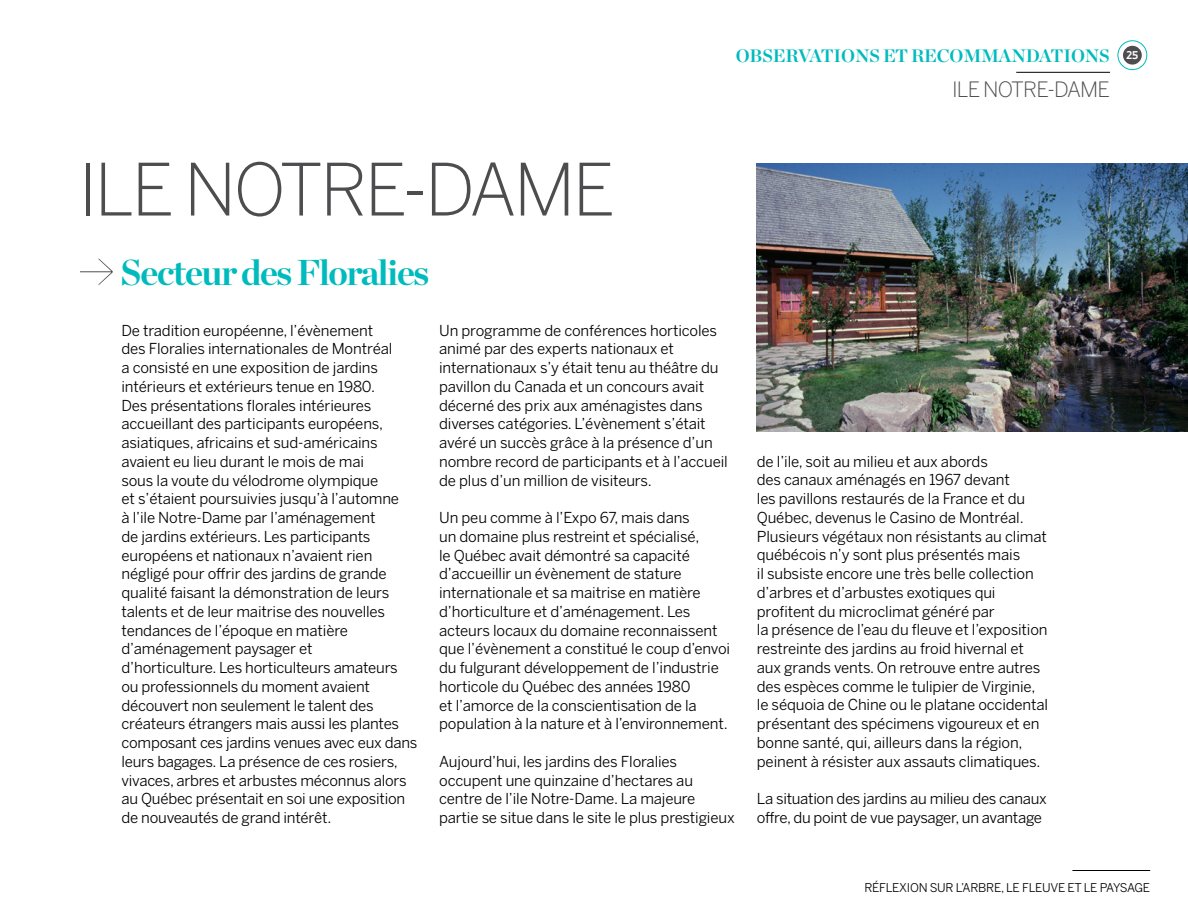
<style>
.page{position:relative;width:1188px;height:918px;background:#fff}
.page>*{position:absolute;margin:0;border:0;box-sizing:border-box;transform-origin:0 0}
.t1{font:300 71.4px "Benton Sans";letter-spacing:-.04em;color:#4d4d4f}
.t2{font:700 36px "Chronicle Display";letter-spacing:-.04em;color:#00bbbd}
.t3{font:300 21px "Benton Sans";letter-spacing:-.04em;color:#4d4d4f}
.t4{font:700 18px "Chronicle Display";letter-spacing:-.01em;color:#00bbbd}
.t5{font:15px/18.8px "Benton Sans";letter-spacing:-.01em;color:#000}
.t6{font:12px "Benton Sans";letter-spacing:-.02em;color:#000}
.s1{font-family:"Apex Sans";font-size:10.5px;color:#fff}
</style>
<div class="page">
<div style="left:1118px;top:41px;width:29px;height:29px;border:1px solid #00bbbd;border-radius:50%"></div>
<div style="left:1123px;top:46px;width:19px;height:19px;background:#4d4d4f;border-radius:50%"></div>
<hr style="left:1072px;top:870px;width:78px;height:1px;background:#000">
<hr style="left:1016px;top:72px;width:94px;height:1px;background:#000">
<svg style="left:80px;top:258px;width:33px;height:27px"></svg>
<img style="left:757px;top:163px;width:431px;height:269px">
<p class="t4" style="left:736px;top:41px;width:63px">OBSERVA</p>
<p class="t4" style="left:821px;top:41px;width:319px">TIONS ET RECOMMANDATIONS <span class="s1">25</span></p>
<h3 class="t3" style="left:952px;top:77px;width:159px">Ile NOTRE-DAME</h3>
<h1 class="t1" style="left:78px;top:147px;width:539px">Ile NOTRE-DAME</h1>
<h2 class="t2" style="left:121px;top:244px;width:310px">Secteur des Floralies</h2>
<p class="t5" style="left:122px;top:321px;width:298px">De tradition européenne, l’évènement<br>des Floralies internationales de Montréal<br>a consisté en une exposition de jardins intérieurs et extérieurs tenue en 1980.<br>Des présentations florales intérieures accueillant des participants européens, asiatiques, africains et sud-américains avaient eu lieu durant le mois de mai<br>sous la voute du vélodrome olympique<br>et s’étaient poursuivies jusqu’à l’automne<br>à l’ile Notre-Dame par l’aménagement<br>de jardins extérieurs. Les participants européens et nationaux n’avaient rien négligé pour offrir des jardins de grande qualité faisant la démonstration de leurs talents et de leur maitrise des nouvelles tendances de l’époque en matière d’aménagement paysager et<br>d’horticulture. Les horticulteurs amateurs ou professionnels du moment avaient découvert non seulement le talent des créateurs étrangers mais aussi les plantes composant ces jardins venues avec eux dans leurs bagages. La présence de ces rosiers, vivaces, arbres et arbustes méconnus alors au Québec présentait en soi une exposition de nouveautés de grand intérêt.</p>
<p class="t5" style="left:439px;top:321px;width:290px">Un programme de conférences horticoles animé par des experts nationaux et internationaux s’y était tenu au théâtre du pavillon du Canada et un concours avait décerné des prix aux aménagistes dans diverses catégories. L’évènement s’était avéré un succès grâce à la présence d’un nombre record de participants et à l’accueil de plus d’un million de visiteurs.</p>
<p class="t5" style="left:439px;top:508px;width:292px">Un peu comme à l’Expo 67, mais dans<br>un domaine plus restreint et spécialisé,<br>le Québec avait démontré sa capacité d’accueillir un évènement de stature internationale et sa maitrise en matière d’horticulture et d’aménagement. Les acteurs locaux du domaine reconnaissent que l’évènement a constitué le coup d’envoi du fulgurant développement de l’industrie horticole du Québec des années 1980<br>et l’amorce de la conscientisation de la population à la nature et à l’environnement.</p>
<p class="t5" style="left:439px;top:752px;width:297px">Aujourd’hui, les jardins des Floralies occupent une quinzaine d’hectares au centre de l’ile Notre-Dame. La majeure partie se situe dans le site le plus prestigieux</p>
<p class="t5" style="left:757px;top:452px;width:293px">de l’ile, soit au milieu et aux abords<br>des canaux aménagés en 1967 devant<br>les pavillons restaurés de la France et du Québec, devenus le Casino de Montréal.<br>Plusieurs végétaux non résistants au climat québécois n’y sont plus présentés mais<br>il subsiste encore une très belle collection d’arbres et d’arbustes exotiques qui profitent du microclimat généré par<br>la présence de l’eau du fleuve et l’exposition restreinte des jardins au froid hivernal et aux grands vents. On retrouve entre autres des espèces comme le tulipier de Virginie, le séquoia de Chine ou le platane occidental présentant des spécimens vigoureux et en bonne santé, qui, ailleurs dans la région, peinent à résister aux assauts climatiques.</p>
<p class="t5" style="left:757px;top:789px;width:292px">La situation des jardins au milieu des canaux offre, du point de vue paysager, un avantage</p>
<p class="t6" style="left:864px;top:880px;width:287px">réflexion sur l’arbre, le fleuve et le paysage</p>
</div>
